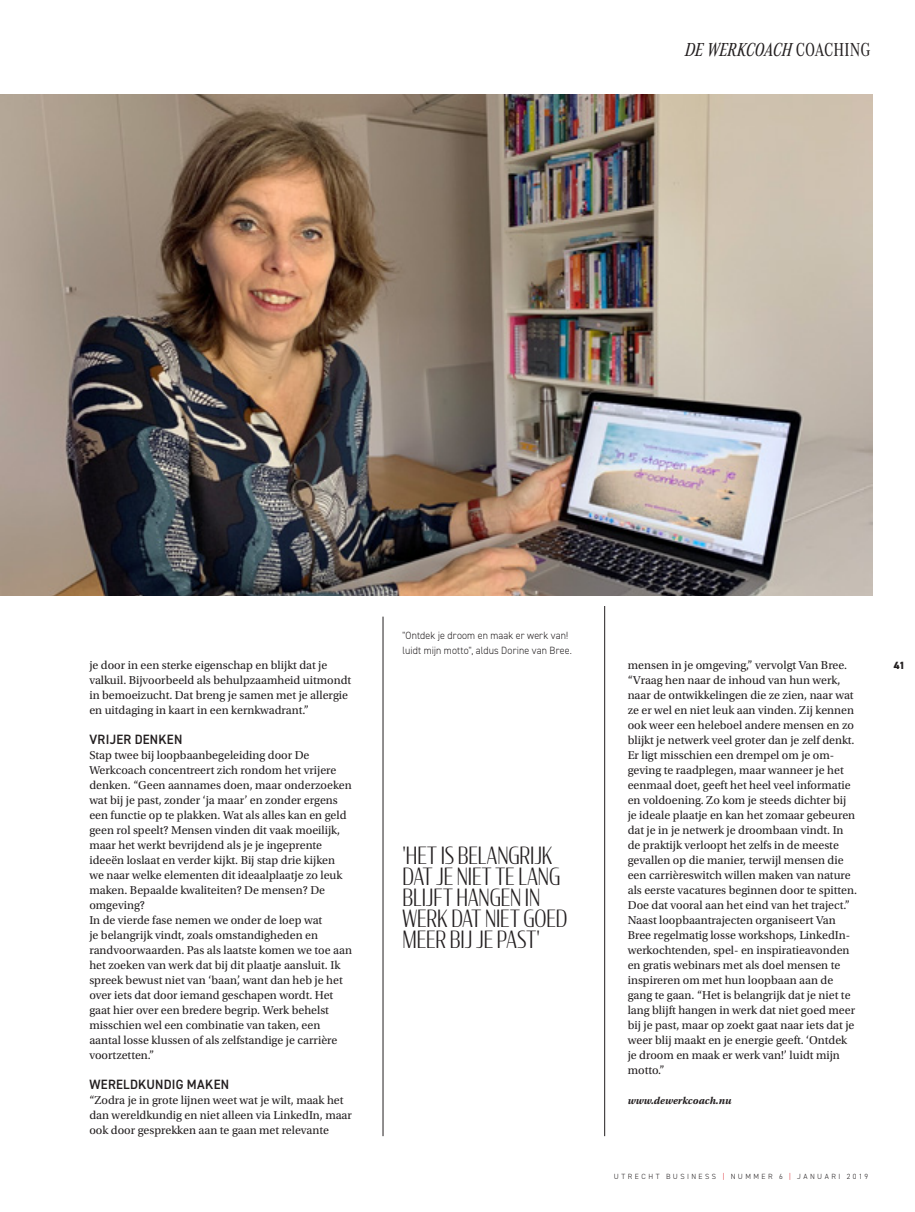
<style>
.page{position:relative;width:915px;height:1212px;background:#fff}
.page>*{position:absolute;margin:0;border:0;box-sizing:border-box;transform-origin:0 0}
.streamer_condor{font:300 23.55px/21px "Condor Cond";letter-spacing:-.005em;color:#231f20;scale:.95 1}
.t1{font:italic 19.5px "Corporate A Cond Pro";letter-spacing:-.005em;color:#231f20}
.tussenkop_dinn{font:600 13.5px "DIN2014";letter-spacing:.02em;color:#231f20;scale:.95 1}
.platte_tekst{font:12px/15px "Utopia Std";color:#231f20}
.fotbijschrift_dinn{font:300 10.5px/15px "DIN2014";letter-spacing:.01em;color:#231f20;scale:.95 1}
.platte_tekst-2{font:italic 700 10.5px "Utopia Std";color:#231f20}
.t2{font:800 10.5px "DIN2014";color:#231f20}
.t3{font:300 7.5px "DIN2014";letter-spacing:.325em;color:#231f20}
.s1{font-style:normal}
.s2{color:#d81c23}
</style>
<div class="page">
<hr style="left:382px;top:617px;width:1px;height:519px;background:#231f20">
<hr style="left:604px;top:606px;width:1px;height:530px;background:#231f20">
<img style="left:0;top:95px;width:872px;height:500px">
<p class="t1" style="left:684px;top:36px;width:187px">DE WERKCOACH <span class="s1">COACHING</span></p>
<p class="platte_tekst" style="left:89px;top:658px;width:263px">je door in een sterke eigenschap en blijkt dat je valkuil. Bijvoorbeeld als behulpzaamheid uitmondt in bemoeizucht. Dat breng je samen met je allergie en uitdaging in kaart in een kernkwadrant.”</p>
<p class="tussenkop_dinn" style="left:89px;top:730px;width:99px">VRIJER DENKEN</p>
<p class="platte_tekst" style="left:89px;top:748px;width:264px">Stap twee bij loopbaanbegeleiding door De Werkcoach concentreert zich rondom het vrijere denken. “Geen aannames doen, maar onderzoeken wat bij je past, zonder ‘ja maar’ en zonder ergens een functie op te plakken. Wat als alles kan en geld geen rol speelt? Mensen vinden dit vaak moeilijk, maar het werkt bevrijdend als je je ingeprente ideeën loslaat en verder kijkt. Bij stap drie kijken we naar welke elementen dit ideaalplaatje zo leuk maken. Bepaalde kwaliteiten? De mensen? De omgeving?</p>
<p class="platte_tekst" style="left:89px;top:913px;width:264px">In de vierde fase nemen we onder de loep wat<br>je belangrijk vindt, zoals omstandigheden en randvoorwaarden. Pas als laatste komen we toe aan het zoeken van werk dat bij dit plaatje aansluit. Ik spreek bewust niet van ‘baan’, want dan heb je het over iets dat door iemand geschapen wordt. Het gaat hier over een bredere begrip. Werk behelst misschien wel een combinatie van taken, een aantal losse klussen of als zelfstandige je carrière voortzetten.”</p>
<p class="tussenkop_dinn" style="left:89px;top:1075px;width:149px">WERELDKUNDIG MAKEN</p>
<p class="platte_tekst" style="left:89px;top:1093px;width:264px">“Zodra je in grote lijnen weet wat je wilt, maak het dan wereldkundig en niet alleen via LinkedIn, maar ook door gesprekken aan te gaan met relevante</p>
<p class="fotbijschrift_dinn" style="left:402px;top:628px;width:180px">"Ontdek je droom en maak er werk van! luidt mijn motto", aldus Dorine van Bree.</p>
<p class="streamer_condor" style="left:402px;top:844px;width:175px">'HET IS BELANGRIJK<br>DAT JE NIET TE LANG<br>BLIJFT HANGEN IN<br>WERK DAT NIET GOED<br>MEER BIJ JE PAST'</p>
<p class="platte_tekst" style="left:627px;top:658px;width:231px">mensen in je omgeving,” vervolgt Van Bree. “Vraag hen naar de inhoud van hun werk, naar de ontwikkelingen die ze zien, naar wat ze er wel en niet leuk aan vinden. Zij kennen ook weer een heleboel andere mensen en zo blijkt je netwerk veel groter dan je zelf denkt.<br>Er ligt misschien een drempel om je om&shy;geving te raadplegen, maar wanneer je het eenmaal doet, geeft het heel veel informatie en voldoening. Zo kom je steeds dichter bij je ideale plaatje en kan het zomaar gebeuren dat je in je netwerk je droombaan vindt. In de praktijk verloopt het zelfs in de meeste gevallen op die manier, terwijl mensen die een carrièreswitch willen maken van nature als eerste vacatures beginnen door te spitten.<br>Doe dat vooral aan het eind van het traject.” Naast loopbaantrajecten organiseert Van Bree regelmatig losse workshops, LinkedIn&shy;werkochtenden, spel- en inspiratieavonden en gratis webinars met als doel mensen te inspireren om met hun loopbaan aan de gang te gaan. “Het is belangrijk dat je niet te lang blijft hangen in werk dat niet goed meer bij je past, maar op zoekt gaat naar iets dat je weer blij maakt en je energie geeft. ‘Ontdek je droom en maak er werk van!’ luidt mijn motto.”</p>
<p class="platte_tekst-2" style="left:627px;top:1094px;width:105px">www.dewerkcoach.nu</p>
<p class="t2" style="left:893px;top:658px;width:13px">41</p>
<p class="t3" style="left:613px;top:1172px;width:256px">UTRECHT BUSINESS <span class="s2">|</span> NUMMER 6 <span class="s2">|</span> JANUARI 2019</p>
</div>
